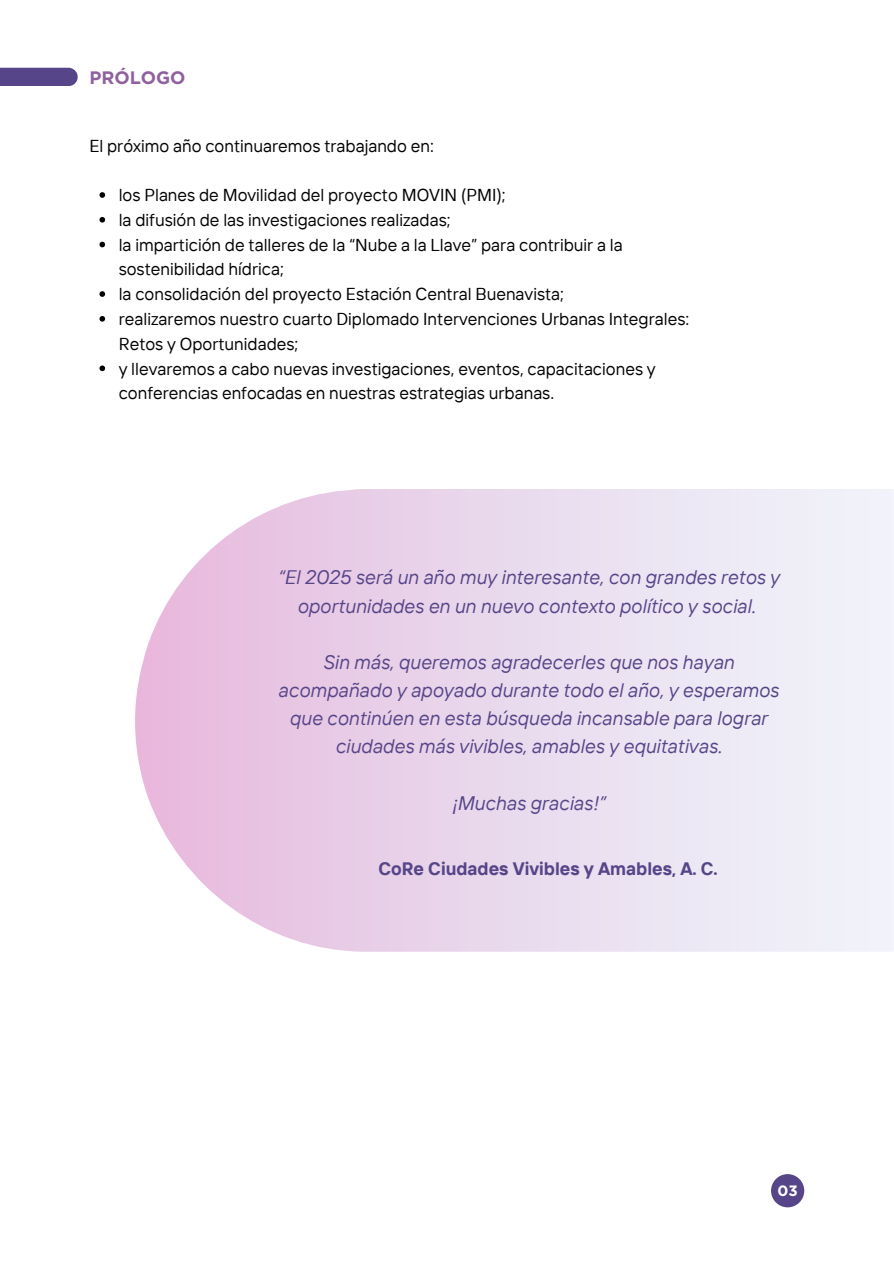
<style>
.page{position:relative;width:894px;height:1264px;background:#fff}
.page>*{position:absolute;margin:0;border:0;box-sizing:border-box;transform-origin:0 0}
.t1{font:italic 19.5px/28.2px "TT Interphases";color:#564588;text-align:center}
.t2{font:700 18px "TT Interphases";color:#564588}
.t3{font:700 18px "Gotham";color:#8f619e}
.t4{font:17.25px/24.8px "TT Interphases";color:#000}
.t5{font:700 15px "Gotham";color:#fff}
</style>
<div class="page">
<div style="left:770px;top:1174px;width:34px;height:33px;background:#564588;border-radius:50%"></div>
<svg style="left:0;top:68px;width:78px;height:18px"></svg>
<svg style="left:99px;top:192px;width:6px;height:6px"></svg>
<svg style="left:99px;top:217px;width:6px;height:5px"></svg>
<svg style="left:99px;top:242px;width:6px;height:5px"></svg>
<svg style="left:99px;top:291px;width:6px;height:6px"></svg>
<svg style="left:99px;top:316px;width:6px;height:5px"></svg>
<svg style="left:99px;top:365px;width:6px;height:6px"></svg>
<svg style="left:135px;top:489px;width:758px;height:462px"></svg>
<p class="t3" style="left:89px;top:67px;width:98px">PRÓLOGO</p>
<p class="t4" style="left:89px;top:133px;width:346px">El próximo año continuaremos trabajando en:</p>
<p class="t4" style="left:119px;top:182px;width:388px">los Planes de Movilidad del proyecto MOVIN (PMI);</p>
<p class="t4" style="left:119px;top:207px;width:333px">la difusión de las investigaciones realizadas;</p>
<p class="t4" style="left:119px;top:232px;width:505px">la impartición de talleres de la “Nube a la Llave” para contribuir a la sostenibilidad hídrica;</p>
<p class="t4" style="left:119px;top:281px;width:446px">la consolidación del proyecto Estación Central Buenavista;</p>
<p class="t4" style="left:119px;top:306px;width:572px">realizaremos nuestro cuarto Diplomado Intervenciones Urbanas Integrales:<br>Retos y Oportunidades;</p>
<h3 class="t4" style="left:119px;top:355px;width:538px">y llevaremos a cabo nuevas investigaciones, eventos, capacitaciones y conferencias enfocadas en nuestras estrategias urbanas.</h3>
<h3 class="t1" style="left:277px;top:563px;width:503px">“El 2025 será un año muy interesante, con grandes retos y oportunidades en un nuevo contexto político y social.</h3>
<h3 class="t1" style="left:278px;top:647px;width:502px">Sin más, queremos agradecerles que nos hayan acompañado y apoyado durante todo el año, y esperamos que continúen en esta búsqueda incansable para lograr ciudades más vivibles, amables y equitativas.</h3>
<h2 class="t1" style="left:451px;top:788px;width:155px">¡Muchas gracias!”</h2>
<p class="t2" style="left:378px;top:857px;width:340px">CoRe Ciudades Vivibles y Amables, A. C.</p>
<h1 class="t5" style="left:777px;top:1181px;width:22px">03</h1>
</div>
